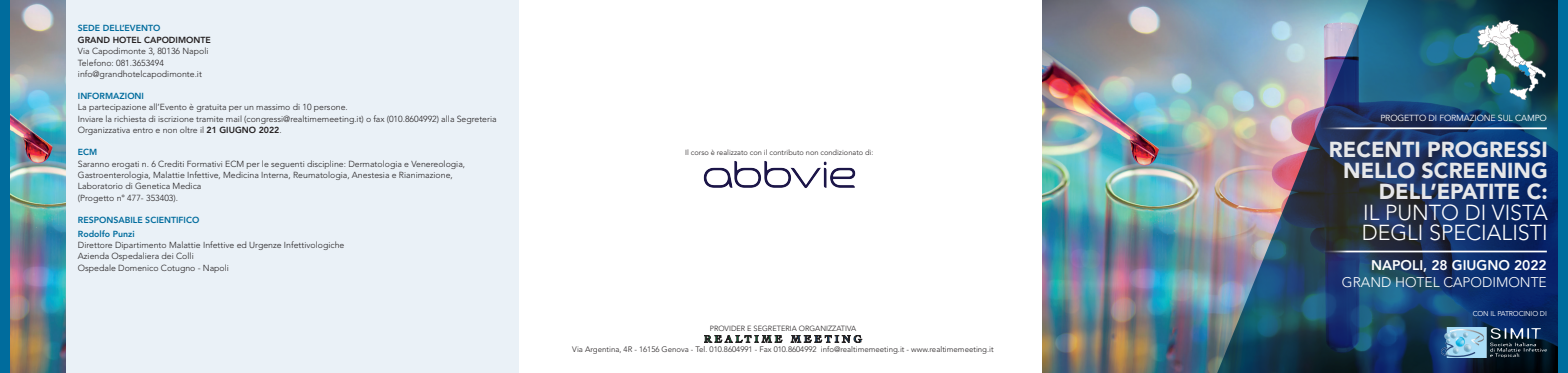
<style>
.page{position:relative;width:1568px;height:373px;background:#fff}
.page>*{position:absolute;margin:0;border:0;box-sizing:border-box;transform-origin:0 0}
.t1{font:900 21.53px/20.7px "Avenir LT Std";color:#e6e7e9;text-align:right}
.t2{font:300 21.53px/20.7px "Avenir LT Std";color:#fff}
.t3{font:300 13.83px "Avenir LT Std";color:#fff}
.t4{font:800 13.83px "Avenir LT Std";color:#fff}
.t5{font:300 8.75px/11.4px "Avenir LT Std";color:#231f20}
.t6{font:800 8.75px/13.8px "Avenir LT Std";color:#006c9d}
.t7{font:8.75px "Avenir LT Std";letter-spacing:-.015em;color:#fff}
.t8{font:800 8.75px "Avenir LT Std";color:#231f20}
.t9{font:300 7.88px "Avenir LT Std";color:#231f20}
.t10{font:300 7.44px "Avenir LT Std";color:#231f20}
.t11{font:7px "Avenir LT Std";letter-spacing:-.015em;color:#fff}
.s1{font-weight:800}
</style>
<div class="page">
<div style="left:48px;top:0;width:470px;height:372px;background:#eaf1f7"></div>
<svg style="left:704px;top:335px;width:78px;height:7px"></svg>
<svg style="left:790px;top:335px;width:72px;height:7px"></svg>
<img style="left:1042px;top:0;width:174px;height:372px">
<img style="left:1216px;top:0;width:342px;height:372px">
<hr style="left:1318px;top:127px;width:228px;height:2px;background:#fff">
<hr style="left:1318px;top:250px;width:228px;height:2px;background:#fff">
<div style="left:1558px;top:0;width:10px;height:372px;background:#006c9d"></div>
<img style="left:703px;top:161px;width:153px;height:27px">
<img style="left:9px;top:0;width:57px;height:372px">
<div style="left:0;top:0;width:9px;height:372px;background:#006c9d"></div>
<img style="left:1470px;top:17px;width:77px;height:85px">
<img style="left:1441px;top:327px;width:105px;height:29px">
<p class="t6" style="left:78px;top:21px;width:84px">SEDE DELL’EVENTO</p>
<p class="t8" style="left:78px;top:35px;width:134px">GRAND HOTEL CAPODIMONTE</p>
<p class="t5" style="left:78px;top:45px;width:132px">Via Capodimonte 3, 80136 Napoli<br>Telefono: 081.3653494 info@grandhotelcapodimonte.it</p>
<p class="t6" style="left:78px;top:89px;width:68px">INFORMAZIONI</p>
<p class="t5" style="left:78px;top:101px;width:420px">La partecipazione all’Evento è gratuita per un massimo di 10 persone.<br>Inviare la richiesta di iscrizione tramite mail (congressi@realtimemeeting.it) o fax (010.8604992) alla Segreteria<br>Organizzativa entro e non oltre il <span class="s1">21 GIUGNO 2022</span>.</p>
<p class="t6" style="left:78px;top:145px;width:21px">ECM</p>
<p class="t5" style="left:78px;top:157px;width:389px">Saranno erogati n. 6 Crediti Formativi ECM per le seguenti discipline: Dermatologia e Venereologia, Gastroenterologia, Malattie Infettive, Medicina Interna, Reumatologia, Anestesia e Rianimazione, Laboratorio di Genetica Medica<br>(Progetto n° 477- 353403).</p>
<p class="t6" style="left:78px;top:212px;width:123px">RESPONSABILE SCIENTIFICO<br>Rodolfo Punzi</p>
<p class="t5" style="left:78px;top:239px;width:268px">Direttore Dipartimento Malattie Infettive ed Urgenze Infettivologiche<br>Azienda Ospedaliera dei Colli<br>Ospedale Domenico Cotugno - Napoli</p>
<p class="t10" style="left:685px;top:148px;width:190px">Il corso è realizzato con il contributo non condizionato di:</p>
<p class="t10" style="left:710px;top:323px;width:148px">PROVIDER E SEGRETERIA ORGANIZZATIVA</p>
<p class="t9" style="left:572px;top:344px;width:423px">Via Argentina, 4R - 16156 Genova - Tel. 010.8604991 - Fax 010.8604992 info@realtimemeeting.it - www.realtimemeeting.it</p>
<p class="t7" style="left:1380px;top:112px;width:168px">PROGETTO DI FORMAZIONE SUL CAMPO</p>
<h1 class="t1" style="left:1328px;top:139px;width:220px">RECENTI PROGRESSI<br>NELLO SCREENING<br>DELL’EPATITE C:</h1>
<h1 class="t2" style="left:1361px;top:201px;width:188px">IL PUNTO DI VISTA<br>DEGLI SPECIALISTI</h1>
<h2 class="t4" style="left:1371px;top:257px;width:177px">NAPOLI, 28 GIUGNO 2022</h2>
<h2 class="t3" style="left:1342px;top:273px;width:206px">GRAND HOTEL CAPODIMONTE</h2>
<p class="t11" style="left:1472px;top:309px;width:76px">CON IL PATROCINIO DI</p>
</div>
